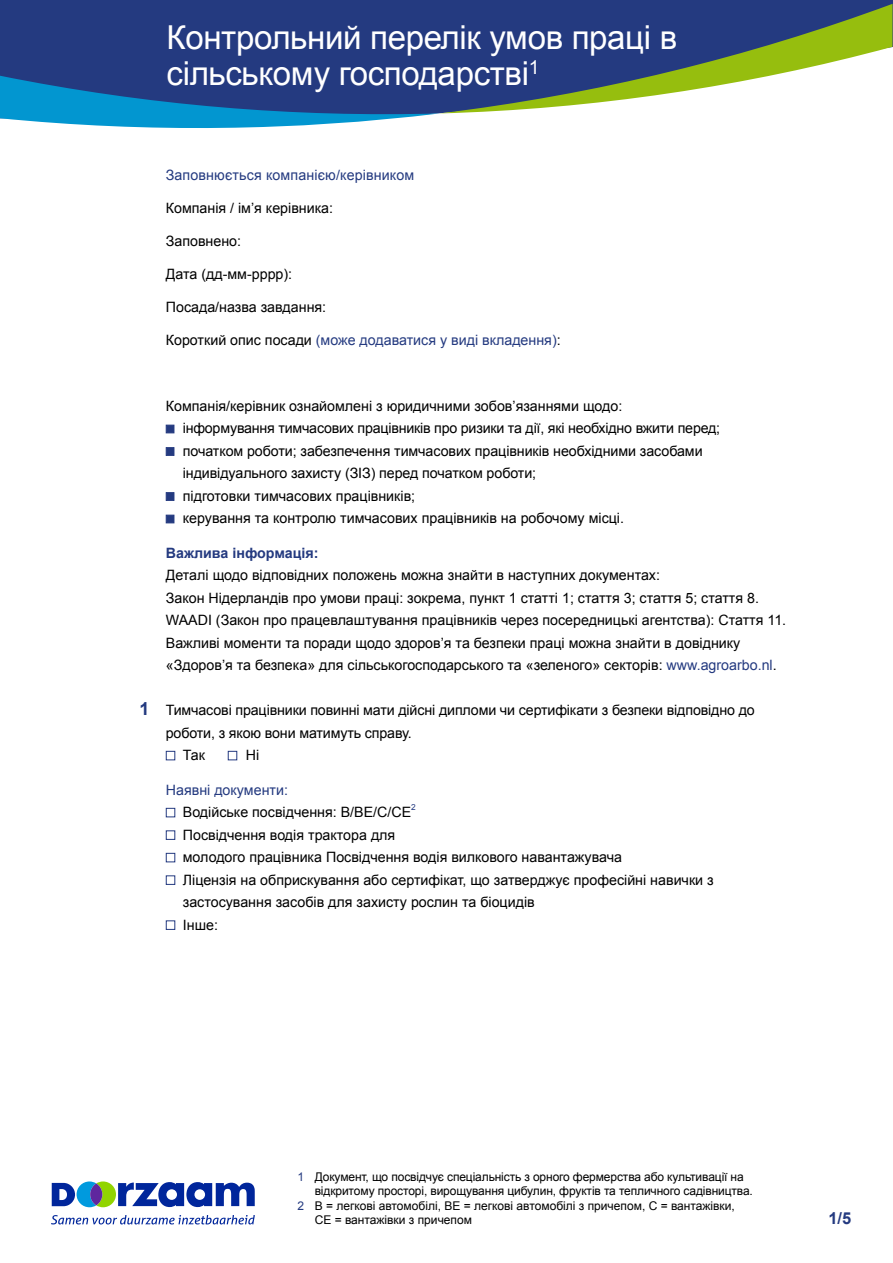
<style>
.page{position:relative;width:893px;height:1263px;background:#fff}
.page>*{position:absolute;margin:0;border:0;box-sizing:border-box;transform-origin:0 0}
.t1{font:33px/36px "Arial";letter-spacing:-.01em;color:#fff}
.t2{font:700 16.5px "Arial";color:#243a80}
.t3{font:14.25px/22.5px "Arial";color:#000}
.t4{font:14.25px "Arial";color:#243a80}
.t5{font:700 14.25px "Arial";color:#243a80}
.t6{font:12px "Arial";letter-spacing:-.01em;color:#000}
.t7{font:8.25px "Arial";color:#243a80}
.s1{color:#000}
.s2{color:#243a80}
.s3{font-weight:700;font-size:18px;color:#243a80}
</style>
<div class="page">
<svg style="left:52px;top:1181px;width:203px;height:26px"></svg>
<svg style="left:51px;top:1215px;width:204px;height:9px"></svg>
<div style="left:0;top:0;width:893px;height:114px;background:#243a80"></div>
<svg style="left:0;top:76px;width:440px;height:52px;background:#276eaa"></svg>
<svg style="left:440px;top:4px;width:452px;height:109px;fill:#243a80"></svg>
<div style="left:166px;top:425px;width:8px;height:8px;background:#243a80;border:1px solid #243a80"></div>
<div style="left:166px;top:447px;width:8px;height:9px;background:#243a80;border:1px solid #243a80"></div>
<div style="left:166px;top:492px;width:8px;height:9px;background:#243a80;border:1px solid #243a80"></div>
<div style="left:166px;top:515px;width:8px;height:8px;background:#243a80;border:1px solid #243a80"></div>
<div style="left:166px;top:751px;width:9px;height:9px;border:1px solid #243a80"></div>
<div style="left:228px;top:751px;width:9px;height:9px;border:1px solid #243a80"></div>
<div style="left:166px;top:808px;width:9px;height:9px;border:1px solid #243a80"></div>
<div style="left:166px;top:830px;width:9px;height:10px;border:1px solid #243a80"></div>
<div style="left:166px;top:853px;width:9px;height:9px;border:1px solid #243a80"></div>
<div style="left:166px;top:875px;width:9px;height:10px;border:1px solid #243a80"></div>
<div style="left:166px;top:920px;width:9px;height:10px;border:1px solid #243a80"></div>
<h1 class="t1" style="left:166px;top:20px;width:512px">Контрольний перелік умов праці в сільському господарстві<sup>1</sup></h1>
<p class="t4" style="left:166px;top:165px;width:250px">Заповнюється компанією/керівником</p>
<p class="t3" style="left:166px;top:197px;width:169px">Компанія / ім’я керівника:</p>
<p class="t3" style="left:166px;top:230px;width:77px">Заповнено:</p>
<p class="t3" style="left:166px;top:263px;width:128px">Дата (дд-мм-рррр):</p>
<p class="t3" style="left:166px;top:296px;width:162px">Посада/назва завдання:</p>
<p class="t4" style="left:166px;top:330px;width:396px"><span class="s1">Короткий опис посади</span> (може додаватися у виді вкладення)<span class="s1">:</span></p>
<p class="t3" style="left:183px;top:395px;width:539px;text-indent:-17px">Компанія/керівник ознайомлені з юридичними зобов’язаннями щодо:<br>інформування тимчасових працівників про ризики та дії, які необхідно вжити перед; початком роботи; забезпечення тимчасових працівників необхідними засобами індивідуального захисту (ЗІЗ) перед початком роботи;<br>підготовки тимчасових працівників;<br>керування та контролю тимчасових працівників на робочому місці.</p>
<p class="t5" style="left:166px;top:543px;width:154px">Важлива інформація:</p>
<p class="t3" style="left:166px;top:564px;width:622px">Деталі щодо відповідних положень можна знайти в наступних документах:<br>Закон Нідерландів про умови праці: зокрема, пункт 1 статті 1; стаття 3; стаття 5; стаття 8.<br>WAADI (Закон про працевлаштування працівників через посередницькі агентства): Стаття 11.<br>Важливі моменти та поради щодо здоров’я та безпеки праці можна знайти в довіднику «Здоров’я та безпека» для сільськогосподарського та «зеленого» секторів: <span class="s2">www.agroarbo.nl</span>.</p>
<p class="t3" style="left:140px;top:699px;width:617px"><span class="s3">1</span> Тимчасові працівники повинні мати дійсні дипломи чи сертифікати з безпеки відповідно до</p>
<p class="t3" style="left:166px;top:722px;width:247px">роботи, з якою вони матимуть справу.</p>
<p class="t3" style="left:183px;top:744px;width:24px">Так</p>
<p class="t3" style="left:246px;top:744px;width:15px">Ні</p>
<p class="t4" style="left:166px;top:780px;width:124px">Наявні документи:</p>
<p class="t3" style="left:183px;top:801px;width:230px">Водійське посвідчення: B/BE/C/CE</p>
<p class="t7" style="left:411px;top:801px;width:6px">2</p>
<p class="t3" style="left:183px;top:824px;width:532px">Посвідчення водія трактора для<br>молодого працівника Посвідчення водія вилкового навантажувача<br>Ліцензія на обприскування або сертифікат, що затверджує професійні навички з застосування засобів для захисту рослин та біоцидів<br>Інше:</p>
<p class="t6" style="left:298px;top:1169px;width:448px"><span class="s2">1</span> Документ, що посвідчує спеціальність з орного фермерства або культивації на</p>
<p class="t6" style="left:315px;top:1183px;width:440px">відкритому просторі, вирощування цибулин, фруктів та тепличного садівництва.</p>
<p class="t6" style="left:298px;top:1198px;width:439px"><span class="s2">2</span> B = легкові автомобілі, BE = легкові автомобілі з причепом, C = вантажівки,</p>
<p class="t6" style="left:315px;top:1212px;width:159px">CE = вантажівки з причепом</p>
<p class="t2" style="left:828px;top:1207px;width:24px">1/5</p>
</div>
